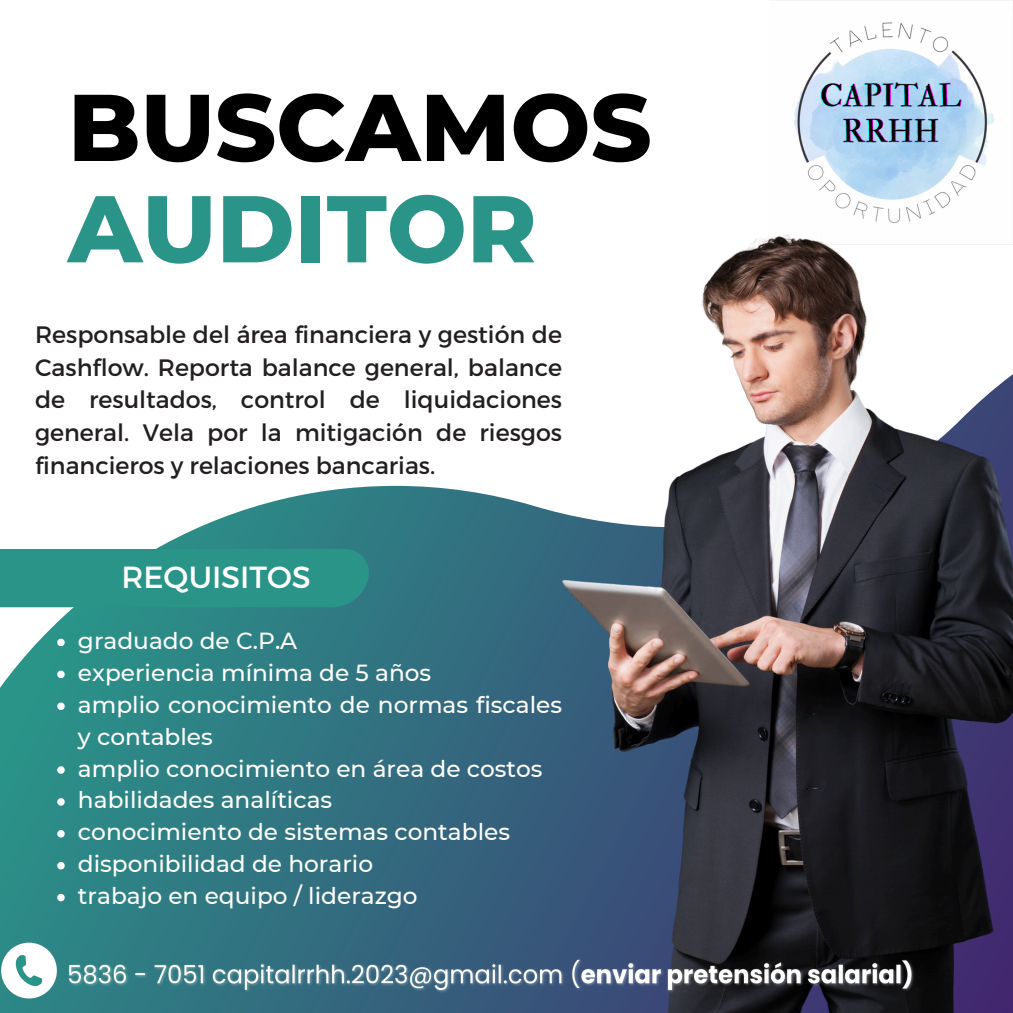
<style>
.page{position:relative;width:1013px;height:1013px;background:#fff}
.page>*{position:absolute;margin:0;border:0;box-sizing:border-box;transform-origin:0 0}
.t1{font:800 94.5px "Montserrat";color:#000}
.t2{font:800 94.5px "Montserrat";color:#2a9489}
.t3{font:30.5px "Montserrat";color:#fff}
.t4{font:23.75px/32.8px "Montserrat";color:#231f20;text-align:justify}
.t5{font:500 23.25px/31.9px "Montserrat";color:#fff}
</style>
<div class="page">
<svg style="left:0;top:485px;width:562px;height:527px;background:#40818b"></svg>
<div style="left:0;top:549px;width:369px;height:58px;background:#2a9489"></div>
<svg style="left:1px;top:942px;width:56px;height:56px"></svg>
<img style="left:769px;top:0;width:243px;height:223px">
<img style="left:562px;top:234px;width:450px;height:778px">
<svg style="left:57px;top:638px;width:8px;height:8px"></svg>
<svg style="left:57px;top:670px;width:8px;height:8px"></svg>
<svg style="left:57px;top:702px;width:8px;height:8px"></svg>
<svg style="left:57px;top:766px;width:8px;height:7px"></svg>
<svg style="left:57px;top:798px;width:8px;height:7px"></svg>
<svg style="left:57px;top:830px;width:8px;height:7px"></svg>
<svg style="left:57px;top:862px;width:8px;height:7px"></svg>
<svg style="left:57px;top:893px;width:8px;height:8px"></svg>
<img style="left:65px;top:955px;width:853px;height:41px">
<p class="t1" style="left:68px;top:69px;width:585px">BUSCAMOS</p>
<h1 class="t2" style="left:68px;top:171px;width:470px">AUDITOR</h1>
<p class="t4" style="left:35px;top:317px;width:528px">Responsable del área financiera y gestión de Cashflow. Reporta balance general, balance de resultados, control de liquidaciones general. Vela por la mitigación de riesgos financieros y relaciones bancarias.</p>
<p class="t3" style="left:121px;top:557px;width:191px">REQUISITOS</p>
<p class="t5" style="left:78px;top:624px;width:221px">graduado de C.P.A</p>
<h2 class="t5" style="left:78px;top:656px;width:355px">experiencia mínima de 5 años</h2>
<p class="t5" style="left:78px;top:688px;width:485px">amplio conocimiento de normas fiscales y contables</p>
<p class="t5" style="left:78px;top:752px;width:466px">amplio conocimiento en área de costos</p>
<p class="t5" style="left:78px;top:784px;width:256px">habilidades analíticas</p>
<p class="t5" style="left:78px;top:816px;width:433px">conocimiento de sistemas contables</p>
<p class="t5" style="left:78px;top:848px;width:297px">disponibilidad de horario</p>
<p class="t5" style="left:78px;top:879px;width:341px">trabajo en equipo / liderazgo</p>
</div>
